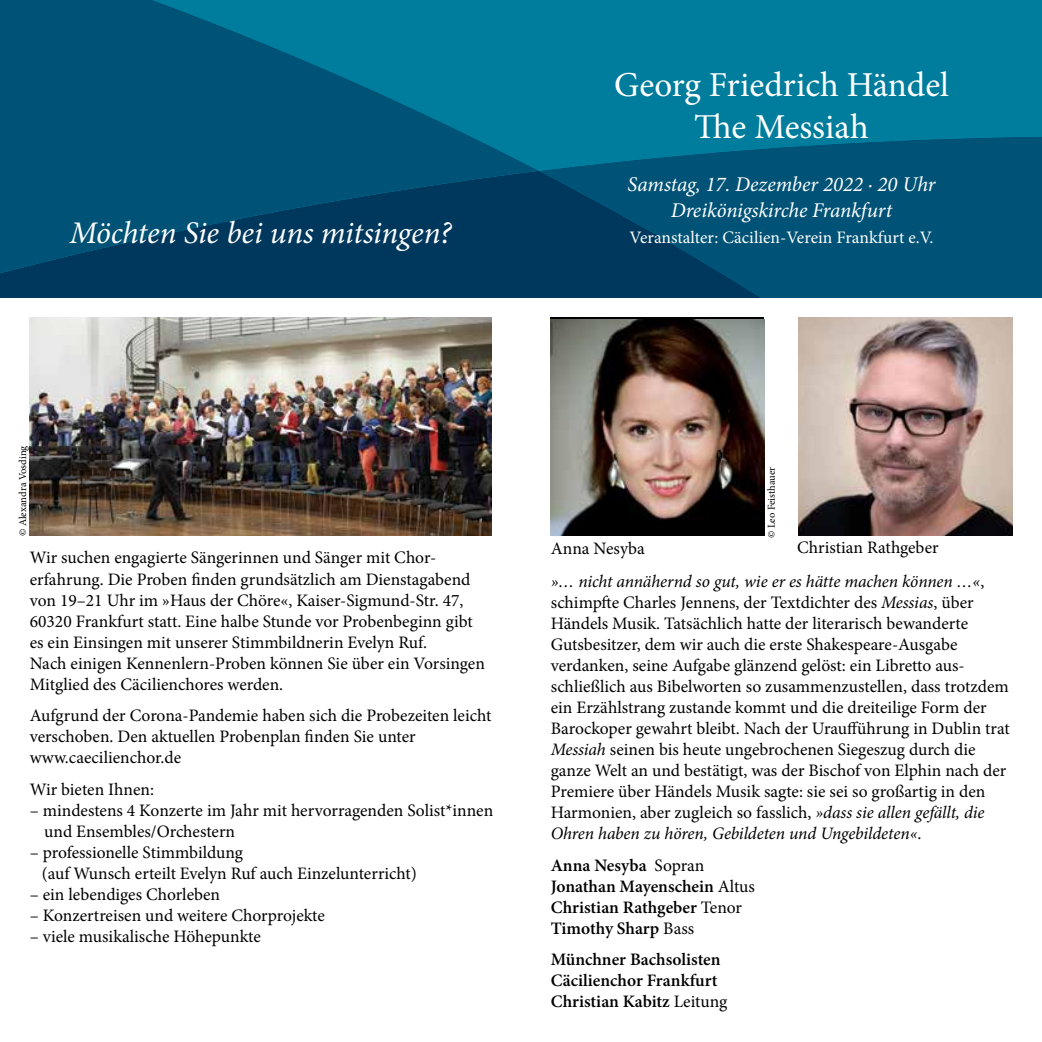
<style>
.page{position:relative;width:1042px;height:1042px;background:#fff}
.page>*{position:absolute;margin:0;border:0;box-sizing:border-box;transform-origin:0 0}
.t1{font:35px/42px "Minion Pro";color:#fff;text-align:center}
.t2{font:italic 31.5px "Minion Pro";letter-spacing:-.01em;color:#fff}
.t3{font:italic 21px/26.2px "Minion Pro";letter-spacing:-.005em;color:#fff;text-align:center}
.t4{font:17.5px/21px "Minion Pro";color:#000}
.t5{font:600 17.5px/21px "Minion Pro";color:#000}
.t6{font:17.5px "Minion Pro";color:#fff}
.t7{font:10.5px "Minion Pro";color:#000}
.s1{font-style:italic}
.s2{font-weight:400}
</style>
<div class="page">
<svg style="left:539px;top:0;width:503px;height:171px;background:#007797"></svg>
<svg style="left:539px;top:171px;width:503px;height:127px;background:#004c70"></svg>
<svg style="left:0;top:0;width:539px;height:298px;background:#005376"></svg>
<img style="left:30px;top:317px;width:461px;height:219px">
<img style="left:551px;top:319px;width:213px;height:217px">
<img style="left:799px;top:317px;width:213px;height:219px">
<h2 class="t2" style="left:69px;top:212px;width:384px">Möchten Sie bei uns mitsingen?</h2>
<h1 class="t1" style="left:614px;top:64px;width:336px">Georg Friedrich Händel<br>The Messiah</h1>
<p class="t3" style="left:627px;top:171px;width:309px">Samstag, 17. Dezember 2022 · 20 Uhr<br>Dreikönigskirche Frankfurt</p>
<p class="t6" style="left:629px;top:226px;width:305px">Veranstalter: Cäcilien-Verein Frankfurt e.V.</p>
<p class="t7" style="left:16px;top:536px;width:92px;rotate:-90deg">© Alexandra Vosding</p>
<p class="t4" style="left:30px;top:547px;width:457px">Wir suchen engagierte Sängerinnen und Sänger mit Chor&shy;erfahrung. Die Proben finden grundsätzlich am Dienstagabend von 19–21 Uhr im »Haus der Chöre«, Kaiser-Sigmund-Str. 47, 60320 Frankfurt statt. Eine halbe Stunde vor Probenbeginn gibt es ein Einsingen mit unserer Stimmbildnerin Evelyn Ruf.<br>Nach einigen Kennenlern-Proben können Sie über ein Vorsingen Mitglied des Cäcilienchores werden.</p>
<p class="t4" style="left:30px;top:705px;width:463px">Aufgrund der Corona-Pandemie haben sich die Probezeiten leicht verschoben. Den aktuellen Probenplan finden Sie unter www.caecilienchor.de</p>
<p class="t4" style="left:30px;top:778px;width:126px">Wir bieten Ihnen:</p>
<p class="t4" style="left:44px;top:799px;width:450px;text-indent:-14px">– mindestens 4 Konzerte im Jahr mit hervorragenden Solist*innen und Ensembles/Orchestern</p>
<p class="t4" style="left:42px;top:841px;width:377px;text-indent:-12px">– professionelle Stimmbildung<br>(auf Wunsch erteilt Evelyn Ruf auch Einzelunterricht)</p>
<p class="t4" style="left:30px;top:883px;width:192px">– ein lebendiges Chorleben</p>
<p class="t4" style="left:30px;top:904px;width:296px">– Konzertreisen und weitere Chorprojekte</p>
<p class="t4" style="left:30px;top:925px;width:233px">– viele musikalische Höhepunkte</p>
<p class="t7" style="left:764px;top:538px;width:73px;rotate:-90deg">© Leo Feisthauer</p>
<p class="t4" style="left:551px;top:538px;width:96px">Anna Nesyba</p>
<p class="t4" style="left:797px;top:537px;width:143px">Christian Rathgeber</p>
<p class="t4" style="left:551px;top:571px;width:460px"><span class="s1">»… nicht annähernd so gut, wie er es hätte machen können …«</span>, schimpfte Charles Jennens, der Textdichter des <span class="s1">Messias</span>, über Händels Musik. Tatsächlich hatte der literarisch bewanderte Gutsbesitzer, dem wir auch die erste Shakespeare-Ausgabe verdanken, seine Aufgabe glänzend gelöst: ein Libretto aus&shy;schließlich aus Bibelworten so zusammenzustellen, dass trotzdem ein Erzählstrang zustande kommt und die dreiteilige Form der Barockoper gewahrt bleibt. Nach der Uraufführung in Dublin trat <span class="s1">Messiah</span> seinen bis heute ungebrochenen Siegeszug durch die ganze Welt an und bestätigt, was der Bischof von Elphin nach der Premiere über Händels Musik sagte: sie sei so großartig in den Harmonien, aber zugleich so fasslich, <span class="s1">»dass sie allen gefällt, die Ohren haben zu hören, Gebildeten und Ungebildeten«</span>.</p>
<p class="t5" style="left:551px;top:854px;width:206px">Anna Nesyba <span class="s2">Sopran<br></span>Jonathan Mayenschein <span class="s2">Altus<br></span>Christian Rathgeber <span class="s2">Tenor<br></span>Timothy Sharp <span class="s2">Bass</span></p>
<p class="t5" style="left:551px;top:949px;width:178px">Münchner Bachsolisten<br>Cäcilienchor Frankfurt<br>Christian Kabitz <span class="s2">Leitung</span></p>
</div>
